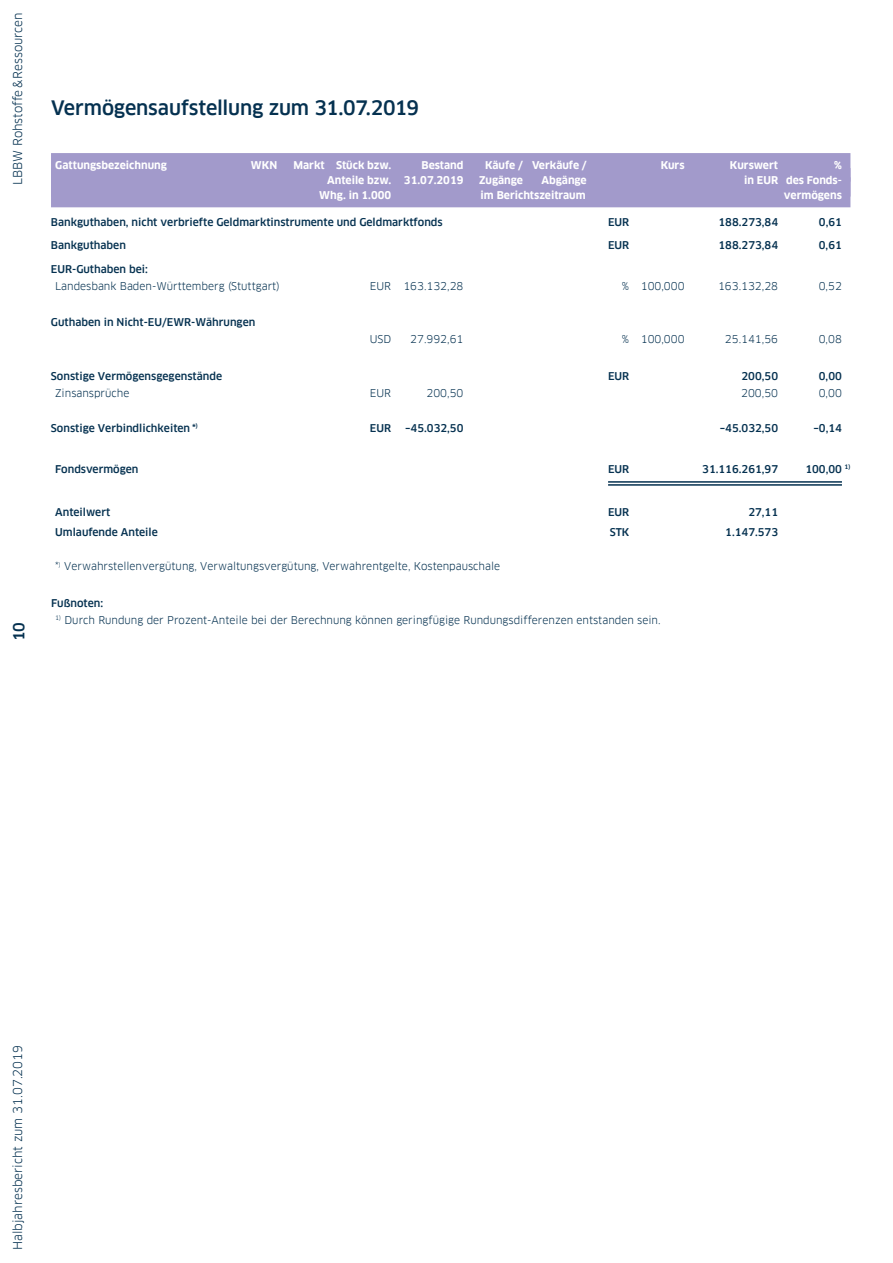
<style>
.page{position:relative;width:893px;height:1263px;background:#fff}
.page>*{position:absolute;margin:0;border:0;box-sizing:border-box;transform-origin:0 0}
.t1{font:500 19.5px "Clanfor LBBW";letter-spacing:-.01em;color:#053150}
.t2{font:500 15px "Clanfor LBBW";color:#053150}
.t3{font:12px "Clanfor LBBW";color:#053150}
.t4{font:500 10.5px "Clanfor LBBW";color:#053150}
.t5{font:10.5px "Clanfor LBBW";color:#053150}
.t6{font:700 10.5px "Clanfor LBBW";color:#fff}
</style>
<div class="page">
<div style="left:51px;top:153px;width:799px;height:29px;background:#a29acb"></div>
<div style="left:51px;top:177px;width:799px;height:30px;background:#a29acb"></div>
<hr style="left:608px;top:481px;width:234px;height:2px;background:#053150">
<hr style="left:608px;top:484px;width:234px;height:2px;background:#053150">
<p class="t3" style="left:11px;top:185px;width:174px;rotate:-90deg">LBBW Rohstoffe&amp;Ressourcen</p>
<h2 class="t2" style="left:10px;top:641px;width:21px;rotate:-90deg">10</h2>
<h1 class="t1" style="left:51px;top:96px;width:370px">Vermögensaufstellung zum 31.07.2019</h1>
<p class="t6" style="left:55px;top:159px;width:113px">Gattungsbezeichnung</p>
<p class="t6" style="left:251px;top:159px;width:28px">WKN</p>
<p class="t6" style="left:293px;top:159px;width:99px">Markt Stück bzw.</p>
<p class="t6" style="left:422px;top:159px;width:43px">Bestand</p>
<p class="t6" style="left:485px;top:159px;width:103px">Käufe / Verkäufe /</p>
<p class="t6" style="left:661px;top:159px;width:25px">Kurs</p>
<p class="t6" style="left:730px;top:159px;width:50px">Kurswert</p>
<p class="t6" style="left:834px;top:159px;width:9px">%</p>
<p class="t6" style="left:327px;top:174px;width:138px">Anteile bzw. 31.07.2019</p>
<p class="t6" style="left:479px;top:174px;width:45px">Zugänge</p>
<p class="t6" style="left:541px;top:174px;width:47px">Abgänge</p>
<p class="t6" style="left:744px;top:174px;width:99px">in EUR des Fonds-</p>
<p class="t6" style="left:319px;top:189px;width:73px">Whg. in 1.000</p>
<p class="t6" style="left:481px;top:189px;width:107px">im Berichtszeitraum</p>
<p class="t6" style="left:784px;top:189px;width:60px">vermögens</p>
<p class="t4" style="left:51px;top:216px;width:393px">Bankguthaben, nicht verbriefte Geldmarktinstrumente und Geldmarktfonds</p>
<p class="t4" style="left:608px;top:216px;width:23px">EUR</p>
<p class="t4" style="left:718px;top:216px;width:61px">188.273,84</p>
<p class="t4" style="left:819px;top:216px;width:25px">0,61</p>
<p class="t4" style="left:51px;top:239px;width:76px">Bankguthaben</p>
<p class="t4" style="left:608px;top:239px;width:23px">EUR</p>
<p class="t4" style="left:718px;top:239px;width:61px">188.273,84</p>
<p class="t4" style="left:819px;top:239px;width:25px">0,61</p>
<p class="t4" style="left:51px;top:263px;width:98px">EUR-Guthaben bei:</p>
<p class="t5" style="left:55px;top:280px;width:226px">Landesbank Baden-Württemberg (Stuttgart)</p>
<p class="t5" style="left:370px;top:280px;width:95px">EUR 163.132,28</p>
<p class="t5" style="left:622px;top:280px;width:64px">% 100,000</p>
<p class="t5" style="left:718px;top:280px;width:62px">163.132,28</p>
<p class="t5" style="left:819px;top:280px;width:25px">0,52</p>
<p class="t4" style="left:51px;top:316px;width:206px">Guthaben in Nicht-EU/EWR-Währungen</p>
<p class="t5" style="left:370px;top:333px;width:23px">USD</p>
<p class="t5" style="left:410px;top:333px;width:55px">27.992,61</p>
<p class="t5" style="left:622px;top:333px;width:64px">% 100,000</p>
<p class="t5" style="left:725px;top:333px;width:55px">25.141,56</p>
<p class="t5" style="left:819px;top:333px;width:25px">0,08</p>
<p class="t4" style="left:51px;top:370px;width:173px">Sonstige Vermögensgegenstände</p>
<p class="t4" style="left:608px;top:370px;width:23px">EUR</p>
<p class="t4" style="left:741px;top:370px;width:38px">200,50</p>
<p class="t4" style="left:819px;top:370px;width:25px">0,00</p>
<p class="t5" style="left:55px;top:387px;width:76px">Zinsansprüche</p>
<p class="t5" style="left:370px;top:387px;width:23px">EUR</p>
<p class="t5" style="left:427px;top:387px;width:38px">200,50</p>
<p class="t5" style="left:741px;top:387px;width:38px">200,50</p>
<p class="t5" style="left:819px;top:387px;width:25px">0,00</p>
<p class="t4" style="left:51px;top:422px;width:149px">Sonstige Verbindlichkeiten *<sup>)</sup></p>
<p class="t4" style="left:370px;top:422px;width:23px">EUR</p>
<p class="t4" style="left:405px;top:422px;width:60px">–45.032,50</p>
<p class="t4" style="left:720px;top:422px;width:60px">–45.032,50</p>
<p class="t4" style="left:813px;top:422px;width:30px">–0,14</p>
<p class="t4" style="left:55px;top:463px;width:85px">Fondsvermögen</p>
<p class="t4" style="left:608px;top:463px;width:23px">EUR</p>
<p class="t4" style="left:702px;top:463px;width:77px">31.116.261,97</p>
<p class="t4" style="left:805px;top:463px;width:47px">100,00 <sup>1)</sup></p>
<p class="t4" style="left:55px;top:506px;width:56px">Anteilwert</p>
<p class="t4" style="left:608px;top:506px;width:23px">EUR</p>
<p class="t4" style="left:748px;top:506px;width:31px">27,11</p>
<p class="t4" style="left:55px;top:526px;width:104px">Umlaufende Anteile</p>
<p class="t4" style="left:610px;top:526px;width:21px">STK</p>
<p class="t4" style="left:725px;top:526px;width:54px">1.147.573</p>
<p class="t5" style="left:55px;top:560px;width:446px">*<sup>)</sup> Verwahrstellenvergütung, Verwaltungsvergütung, Verwahrentgelte, Kostenpauschale</p>
<p class="t4" style="left:51px;top:597px;width:54px">Fußnoten:</p>
<p class="t5" style="left:55px;top:614px;width:607px"><sup>1)</sup> Durch Rundung der Prozent-Anteile bei der Berechnung können geringfügige Rundungsdifferenzen entstanden sein.</p>
<p class="t3" style="left:11px;top:1250px;width:207px;rotate:-90deg">Halbjahresbericht zum 31.07.2019</p>
</div>
